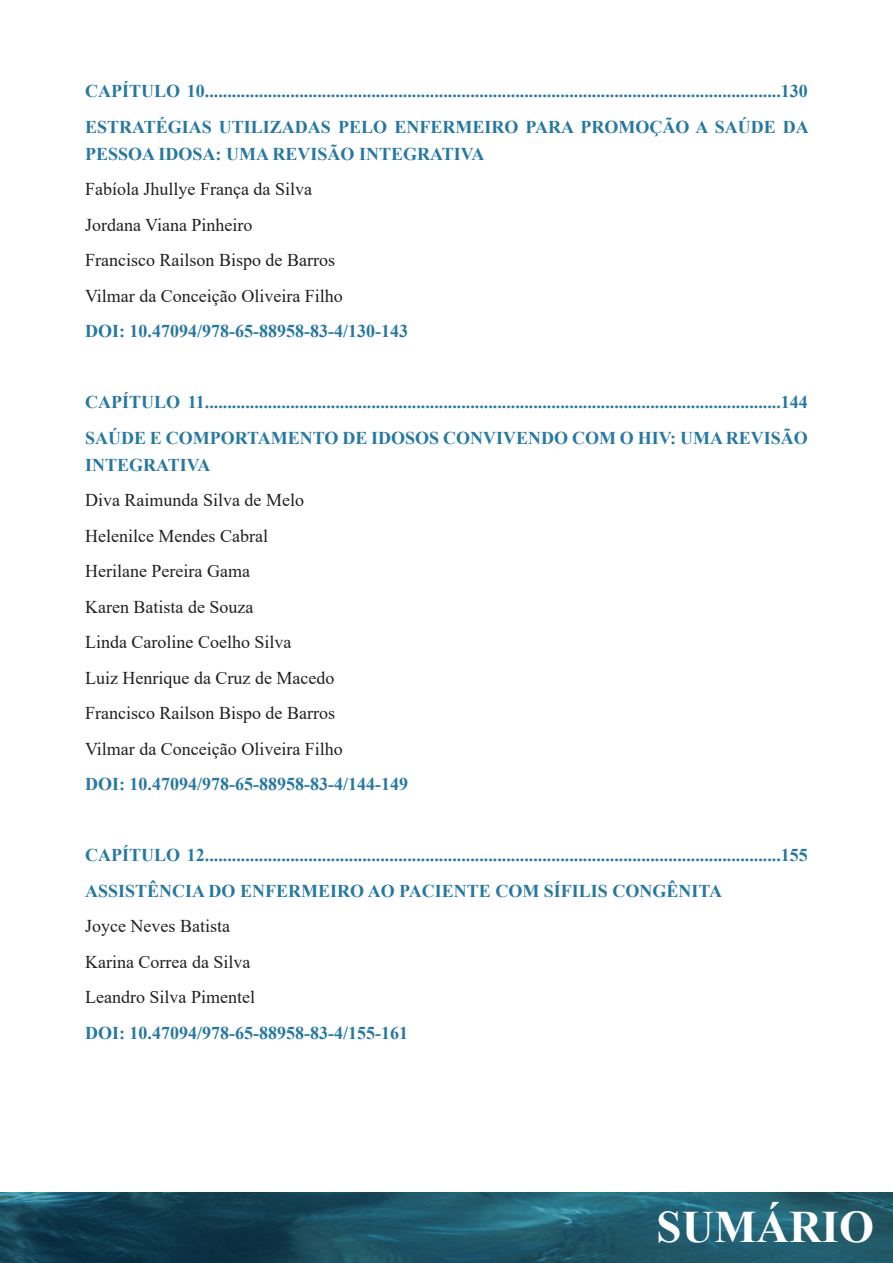
<style>
.page{position:relative;width:893px;height:1263px;background:#fff}
.page>*{position:absolute;margin:0;border:0;box-sizing:border-box;transform-origin:0 0}
.t1{font:700 45px "Times New Roman";color:#fff}
.t2{font:700 18px/35.5px "Times New Roman";color:#2778a1}
.t3{font:18px "Times New Roman";color:#231f20}
.s1{font-weight:400;color:#231f20}
</style>
<div class="page">
<img style="left:0;top:1193px;width:893px;height:70px">
<p class="t2" style="left:85px;top:73px;width:724px">CAPÍTULO 10................................................................................................................................130</p>
<p class="t2" style="left:85px;top:113px;width:725px;line-height:27px">ESTRATÉGIAS UTILIZADAS PELO ENFERMEIRO PARA PROMOÇÃO A SAÚDE DA<br>PESSOA IDOSA: UMA REVISÃO INTEGRATIVA</p>
<p class="t3" style="left:85px;top:177px;width:228px">Fabíola Jhullye França da Silva</p>
<p class="t3" style="left:85px;top:212px;width:169px">Jordana Viana Pinheiro</p>
<p class="t3" style="left:85px;top:247px;width:251px">Francisco Railson Bispo de Barros</p>
<p class="t3" style="left:85px;top:283px;width:259px">Vilmar da Conceição Oliveira Filho</p>
<p class="t2" style="left:85px;top:313px;width:324px">DOI: 10.47094/978-65-88958-83-4/130-143</p>
<p class="t2" style="left:85px;top:384px;width:724px">CAPÍTULO 11................................................................................................................................144</p>
<p class="t2" style="left:85px;top:424px;width:724px;line-height:27px">SAÚDE E COMPORTAMENTO DE IDOSOS CONVIVENDO COM O HIV: UMA REVISÃO<br>INTEGRATIVA</p>
<p class="t3" style="left:85px;top:487px;width:220px">Diva Raimunda Silva de Melo</p>
<p class="t3" style="left:85px;top:523px;width:184px">Helenilce Mendes Cabral</p>
<p class="t3" style="left:85px;top:558px;width:166px">Herilane Pereira Gama</p>
<p class="t3" style="left:85px;top:594px;width:170px">Karen Batista de Souza</p>
<p class="t3" style="left:85px;top:629px;width:208px">Linda Caroline Coelho Silva</p>
<p class="t3" style="left:85px;top:665px;width:251px">Luiz Henrique da Cruz de Macedo</p>
<p class="t3" style="left:85px;top:700px;width:251px">Francisco Railson Bispo de Barros</p>
<p class="t3" style="left:85px;top:736px;width:259px">Vilmar da Conceição Oliveira Filho</p>
<p class="t2" style="left:85px;top:766px;width:324px">DOI: 10.47094/978-65-88958-83-4/144-149</p>
<p class="t2" style="left:85px;top:837px;width:724px">CAPÍTULO 12................................................................................................................................155</p>
<p class="t2" style="left:85px;top:872px;width:638px">ASSISTÊNCIA DO ENFERMEIRO AO PACIENTE COM SÍFILIS CONGÊNITA <span class="s1">Joyce Neves Batista<br>Karina Correa da Silva<br>Leandro Silva Pimentel<br></span>DOI: 10.47094/978-65-88958-83-4/155-161</p>
<h1 class="t1" style="left:657px;top:1194px;width:219px">SUMÁRIO</h1>
</div>
